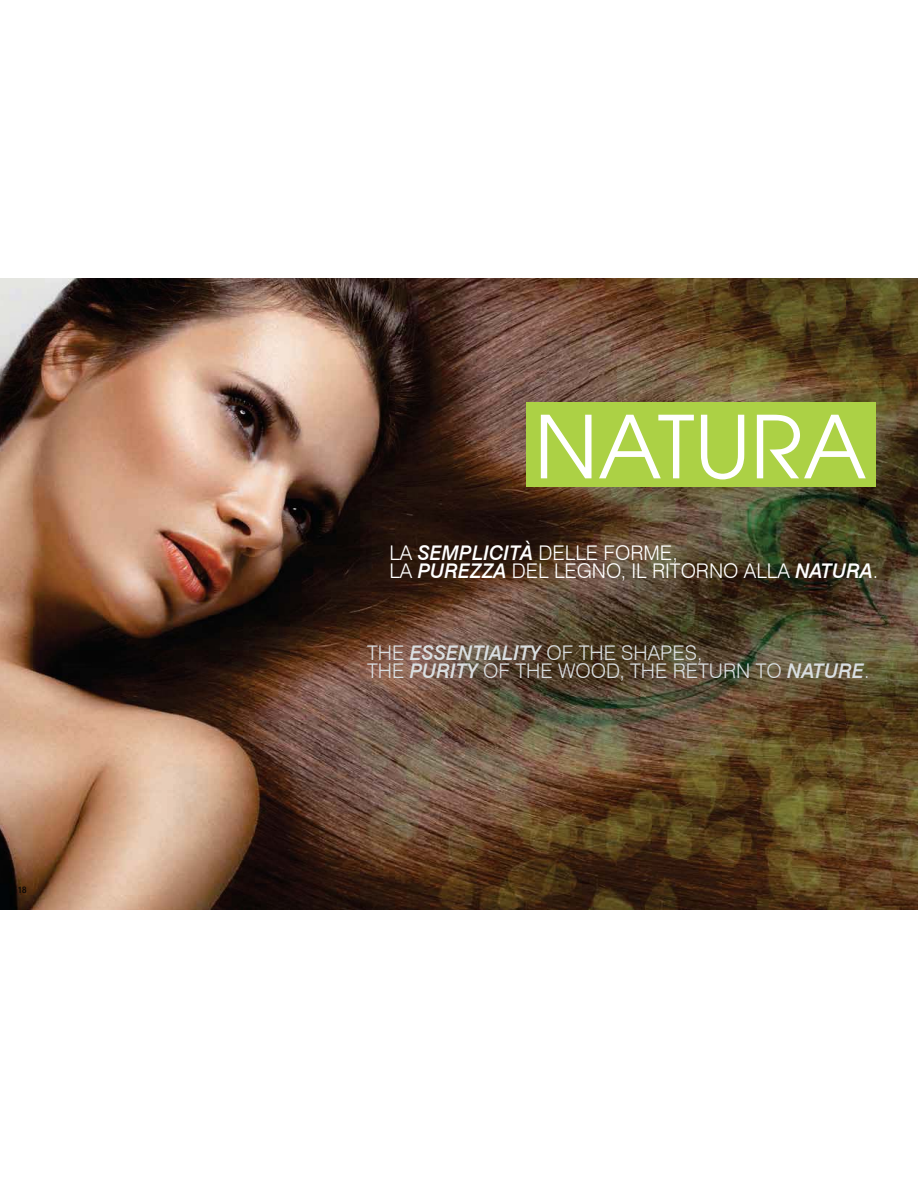
<style>
.page{position:relative;width:918px;height:1188px;background:#fff}
.page>*{position:absolute;margin:0;border:0;box-sizing:border-box;transform-origin:0 0}
.t1{font:85.95px "Avant Garde";color:#fff}
.t2{font:300 20.25px/18.1px "Swiss 721 BT";color:#d9dee1}
.t3{font:300 20.25px/18.1px "Swiss 721 BT";color:#fff}
.t4{font:500 condensed 9.15px "Helvetica Neue LT Std";color:#060607}
.s1{font-weight:500;font-style:italic}
</style>
<div class="page">
<img style="left:0;top:278px;width:918px;height:632px">
<div style="left:526px;top:403px;width:349px;height:84px;background:#acd145"></div>
<p class="t4" style="left:14px;top:884px;width:15px">118</p>
<h1 class="t1" style="left:534px;top:415px;width:334px">NATURA</h1>
<p class="t3" style="left:389px;top:544px;width:490px">LA <span class="s1">SEMPLICITÀ</span> DELLE FORME,<br>LA <span class="s1">PUREZZA</span> DEL LEGNO, IL RITORNO ALLA <span class="s1">NATURA</span>.</p>
<p class="t2" style="left:367px;top:643px;width:504px">THE <span class="s1">ESSENTIALITY</span> OF THE SHAPES,<br>THE <span class="s1">PURITY</span> OF THE WOOD, THE RETURN TO <span class="s1">NATURE</span>.</p>
</div>
